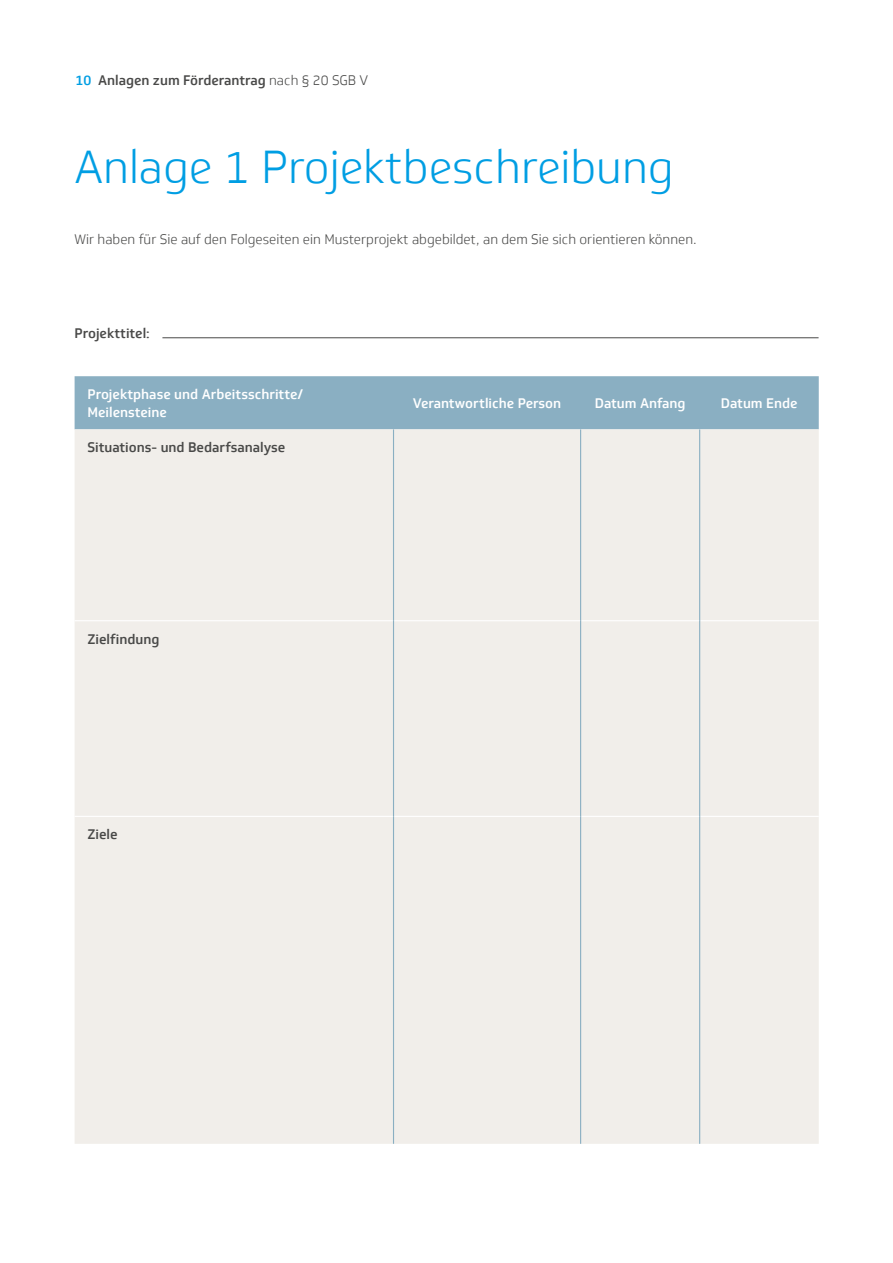
<style>
.page{position:relative;width:893px;height:1263px;background:#fff}
.page>*{position:absolute;margin:0;border:0;box-sizing:border-box;transform-origin:0 0}
.Headline_30pt{font:300 45px "Soleto TK Headline";color:#009ee3}
.Copy_9pt{font:300 13.5px "Soleto TK";color:#494948}
.Copy_9pt-2{font:500 13.5px "Soleto TK Headline";color:#494948}
.Rubrik_Linksbündig_9{font:500 13.5px "Soleto TK Headline";color:#fff}
.Rubrik_Zentriert_9pt{font:500 13.5px "Soleto TK Headline";color:#fff}
.Medium_Linksbündig_9{font:500 13.5px "Soleto TK";color:#494948}
.Copy_9pt-3{font:500 13.5px "Soleto TK";color:#494948}
.s1{color:#009ee3}
.s2{font-family:"Soleto TK";font-weight:300}
</style>
<div class="page">
<hr style="left:162px;top:337px;width:657px;height:1px;background:#494948">
<div style="left:75px;top:376px;width:744px;height:53px;background:#8aafc2"></div>
<div style="left:75px;top:429px;width:744px;height:715px;background:#f1eeea"></div>
<hr style="left:75px;top:620px;width:318px;height:1px;background:#fff">
<hr style="left:394px;top:620px;width:186px;height:1px;background:#fff">
<hr style="left:581px;top:620px;width:118px;height:1px;background:#fff">
<hr style="left:700px;top:620px;width:119px;height:1px;background:#fff">
<hr style="left:75px;top:816px;width:318px;height:1px;background:#fff">
<hr style="left:394px;top:816px;width:186px;height:1px;background:#fff">
<hr style="left:581px;top:816px;width:118px;height:1px;background:#fff">
<hr style="left:700px;top:816px;width:119px;height:1px;background:#fff">
<hr style="left:393px;top:429px;width:1px;height:192px;background:#8aafc2">
<hr style="left:393px;top:621px;width:1px;height:195px;background:#8aafc2">
<hr style="left:393px;top:816px;width:1px;height:328px;background:#8aafc2">
<hr style="left:580px;top:429px;width:1px;height:192px;background:#8aafc2">
<hr style="left:580px;top:621px;width:1px;height:195px;background:#8aafc2">
<hr style="left:580px;top:816px;width:1px;height:328px;background:#8aafc2">
<hr style="left:699px;top:429px;width:1px;height:192px;background:#8aafc2">
<hr style="left:699px;top:621px;width:1px;height:195px;background:#8aafc2">
<hr style="left:699px;top:816px;width:1px;height:328px;background:#8aafc2">
<p class="Copy_9pt-2" style="left:75px;top:72px;width:294px"><span class="s1">10</span> Anlagen zum Förderantrag <span class="s2">nach § 20 SGB V</span></p>
<p class="Headline_30pt" style="left:74px;top:141px;width:601px">Anlage 1 Projektbeschreibung</p>
<p class="Copy_9pt" style="left:74px;top:231px;width:624px">Wir haben für Sie auf den Folgeseiten ein Musterprojekt abgebildet, an dem Sie sich orientieren können.</p>
<p class="Copy_9pt-2" style="left:74px;top:325px;width:77px">Projekttitel:</p>
<p class="Rubrik_Linksbündig_9" style="left:87px;top:385px;width:217px">Projektphase und Arbeitsschritte/</p>
<p class="Rubrik_Linksbündig_9" style="left:87px;top:404px;width:81px">Meilensteine</p>
<p class="Medium_Linksbündig_9" style="left:87px;top:439px;width:200px">Situations- und Bedarfsanalyse</p>
<p class="Copy_9pt-3" style="left:87px;top:631px;width:74px">Zielfindung</p>
<p class="Copy_9pt-3" style="left:87px;top:826px;width:32px">Ziele</p>
<p class="Rubrik_Zentriert_9pt" style="left:413px;top:395px;width:150px">Verantwortliche Person</p>
<p class="Rubrik_Zentriert_9pt" style="left:595px;top:395px;width:92px">Datum Anfang</p>
<p class="Rubrik_Zentriert_9pt" style="left:721px;top:395px;width:78px">Datum Ende</p>
</div>
